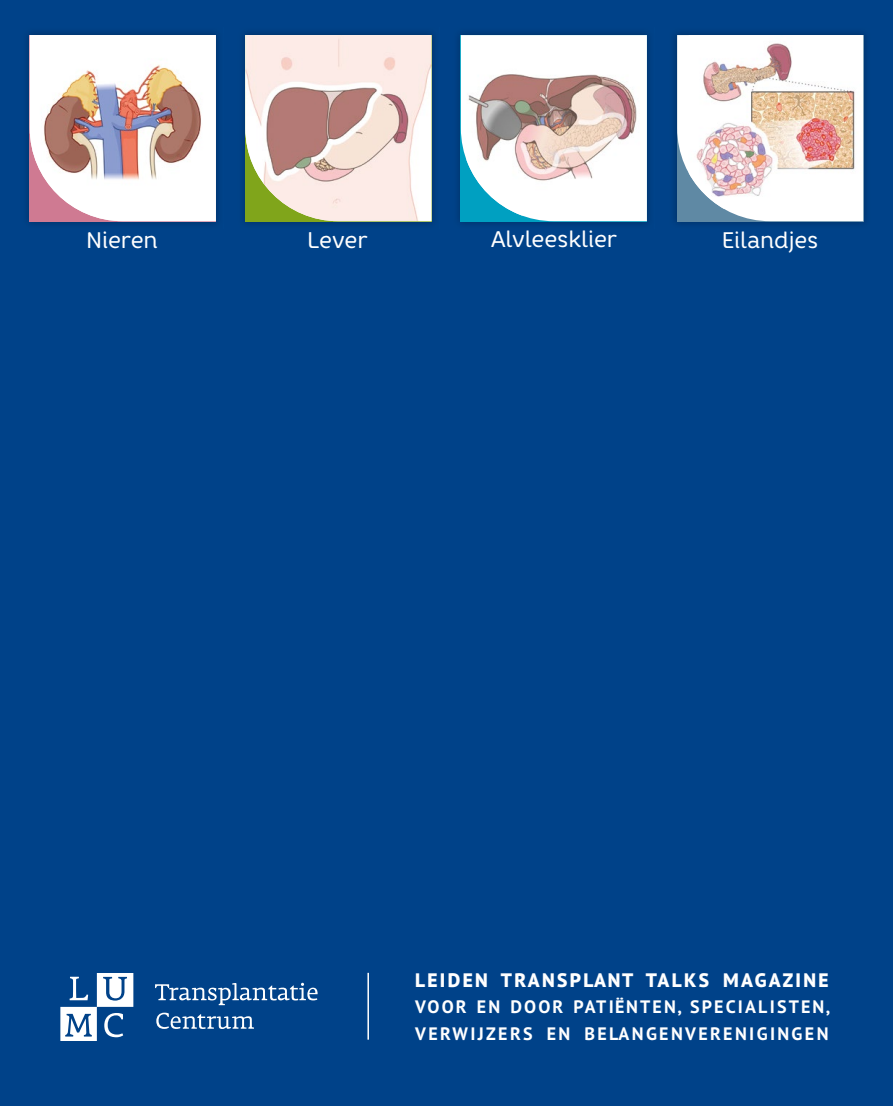
<style>
.page{position:relative;width:893px;height:1106px;background:#004289}
.page>*{position:absolute;margin:0;border:0;box-sizing:border-box;transform-origin:0 0}
.t1{font:22.5px "Core Rhino 45";letter-spacing:-.005em;color:#fff}
.t2{font:800 19.5px "PT Sans Pro";letter-spacing:.12em;color:#fff}
.t3{font:700 18px/26.7px "PT Sans Pro";letter-spacing:.12em;color:#fff}
</style>
<div class="page">
<img style="left:27px;top:32px;width:192px;height:193px">
<img style="left:243px;top:32px;width:192px;height:193px">
<img style="left:674px;top:32px;width:193px;height:193px">
<img style="left:458px;top:32px;width:192px;height:193px">
<svg style="left:461px;top:35px;width:186px;height:186px;background:#cdecf2"></svg>
<img style="left:467px;top:41px;width:174px;height:174px">
<svg style="left:677px;top:35px;width:186px;height:186px;background:#cedbe3"></svg>
<img style="left:689px;top:35px;width:173px;height:174px">
<img style="left:245px;top:35px;width:186px;height:186px">
<img style="left:30px;top:35px;width:186px;height:186px">
<svg style="left:60px;top:973px;width:73px;height:67px"></svg>
<svg style="left:155px;top:982px;width:163px;height:23px"></svg>
<svg style="left:156px;top:1012px;width:98px;height:17px"></svg>
<hr style="left:367px;top:972px;width:2px;height:67px;background:#fff">
<p class="t1" style="left:86px;top:226px;width:73px">Nieren</p>
<p class="t1" style="left:307px;top:226px;width:62px">Lever</p>
<p class="t1" style="left:491px;top:225px;width:128px">Alvleesklier</p>
<p class="t1" style="left:722px;top:226px;width:98px">Eilandjes</p>
<p class="t2" style="left:415px;top:966px;width:415px">LEIDEN TRANSPLANT TALKS MAGAZINE</p>
<p class="t3" style="left:415px;top:993px;width:417px">VOOR EN DOOR PATIЁNTEN, SPECIALISTEN,<br>VERWIJZERS EN BELANGENVERENIGINGEN</p>
</div>
